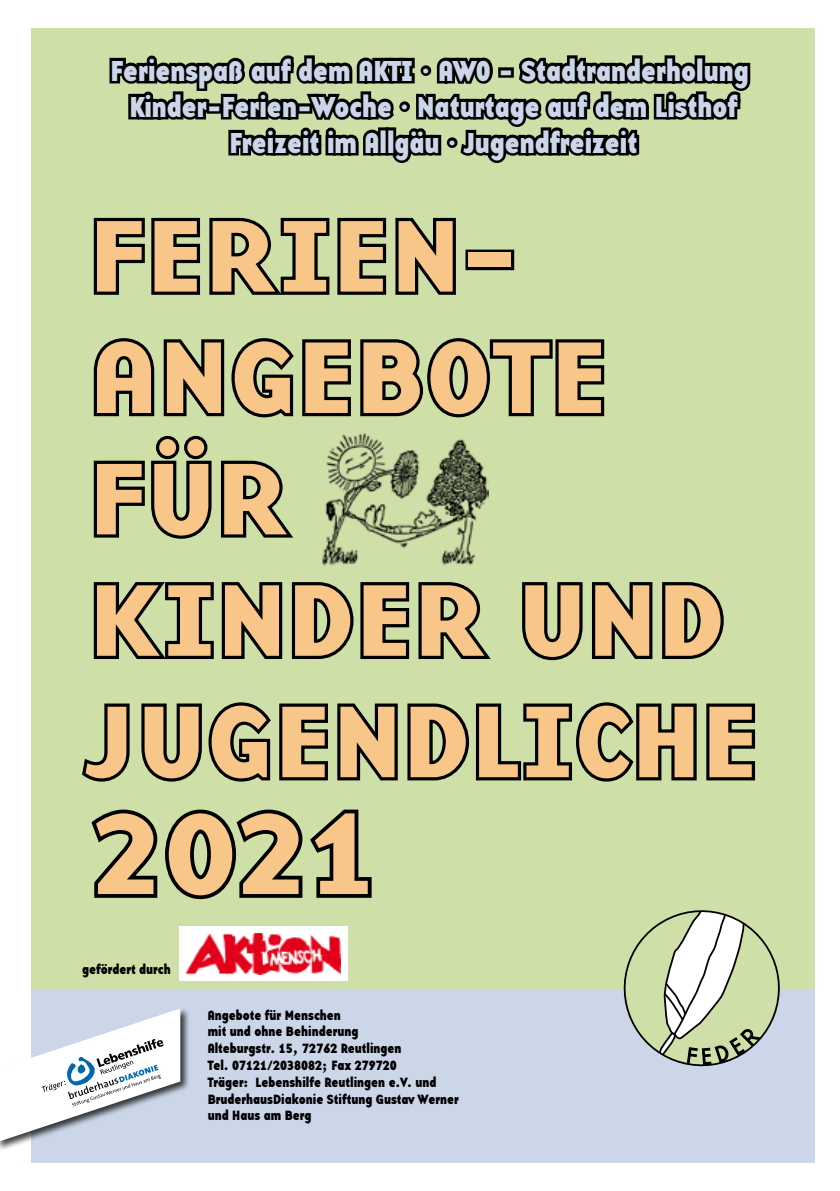
<style>
.page{position:relative;width:840px;height:1191px;background:#fff}
.page>*{position:absolute;margin:0;border:0;box-sizing:border-box;transform-origin:0 0}
.t1{font:119px "Base Nine B";color:#f7c688}
.t2{font:105.6px/121.4px "Base Nine B";letter-spacing:-.005em;color:#f7c688}
.t3{font:30px/36px "Base Twelve Sans B";color:#cbd7e9;text-align:center}
.t4{font:14px/16.8px "Base Twelve Sans B";color:#000}
</style>
<div class="page">
<div style="left:31px;top:28px;width:783px;height:964px;background:#cfdfa8"></div>
<svg style="left:93px;top:217px;width:363px;height:78px"></svg>
<div style="left:465px;top:250px;width:49px;height:20px;border:6px solid #000"></div>
<svg style="left:93px;top:338px;width:512px;height:80px"></svg>
<svg style="left:93px;top:435px;width:201px;height:104px"></svg>
<svg style="left:93px;top:582px;width:398px;height:77px"></svg>
<svg style="left:522px;top:582px;width:202px;height:79px"></svg>
<svg style="left:82px;top:702px;width:674px;height:80px"></svg>
<svg style="left:91px;top:809px;width:281px;height:91px"></svg>
<div style="left:31px;top:990px;width:783px;height:172px;background:#cbd7e9"></div>
<div style="left:0;top:1006px;width:190px;height:145px;background:#000;opacity:.75"></div>
<svg style="left:0;top:1008px;width:180px;height:133px"></svg>
<svg style="left:109px;top:55px;width:642px;height:108px"></svg>
<div style="left:179px;top:926px;width:168px;height:55px;background:#fff"></div>
<img style="left:186px;top:933px;width:154px;height:41px">
<svg style="left:623px;top:910px;width:157px;height:157px"></svg>
<img style="left:322px;top:433px;width:166px;height:133px">
<h3 class="t3" style="left:110px;top:51px;width:639px">Ferienspaß auf dem AKTI · AWO - Stadtranderholung<br>Kinder-Ferien-Woche · Naturtage auf dem Listhof<br>Freizeit im Allgäu · Jugendfreizeit</h3>
<h2 class="t2" style="left:89px;top:190px;width:672px">FERIEN-<br>ANGEBOTE<br>FÜR<br>KINDER UND<br>JUGENDLICHE</h2>
<h1 class="t1" style="left:89px;top:759px;width:297px">2021</h1>
<p class="t4" style="left:82px;top:960px;width:90px">gefördert durch</p>
<p class="t4" style="left:207px;top:1005px;width:252px">Angebote für Menschen<br>mit und ohne Behinderung<br>Alteburgstr. 15, 72762 Reutlingen<br>Tel. 07121/2038082; Fax 279720<br>Träger: Lebenshilfe Reutlingen e.V. und<br>BruderhausDiakonie Stiftung Gustav Werner und Haus am Berg</p>
</div>
